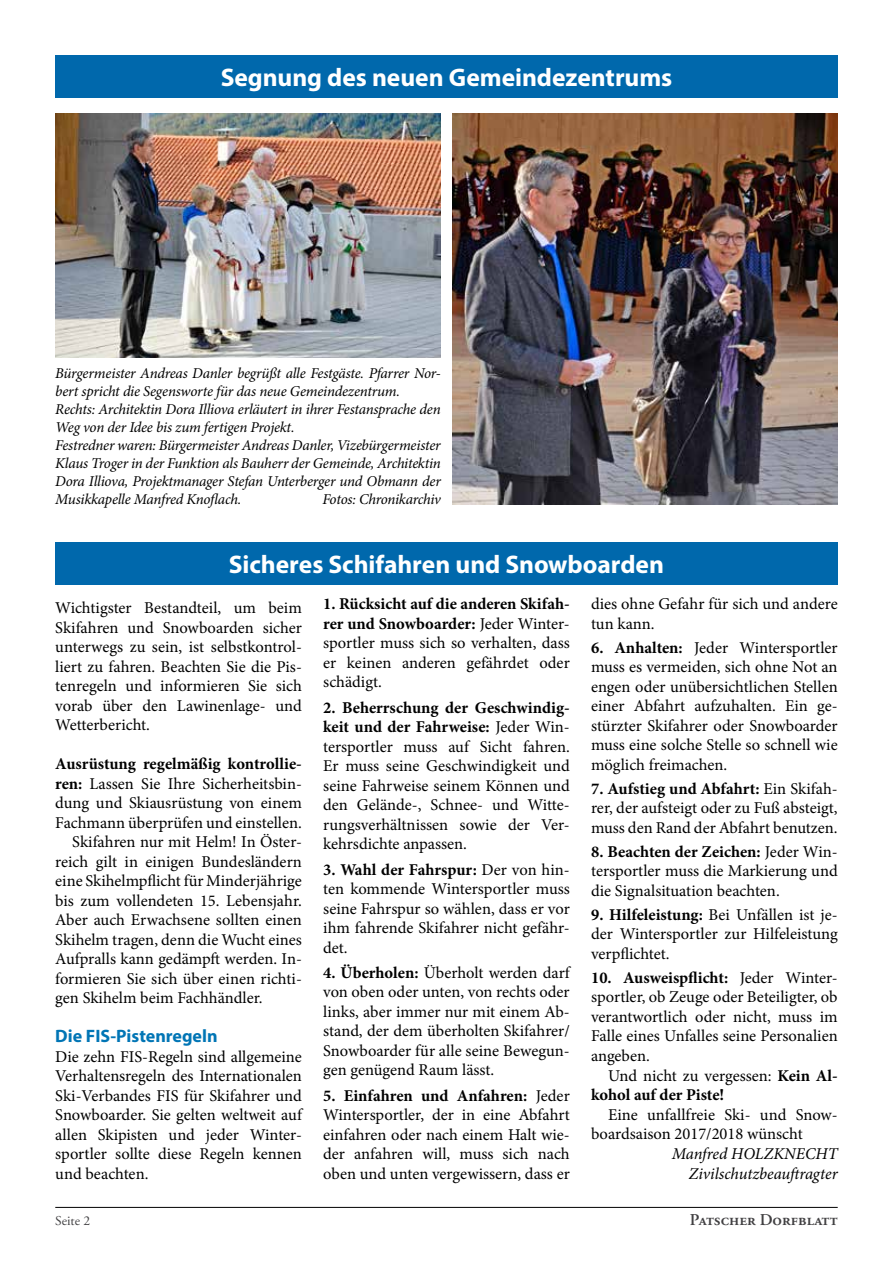
<style>
.page{position:relative;width:893px;height:1263px;background:#fff}
.page>*{position:absolute;margin:0;border:0;box-sizing:border-box;transform-origin:0 0}
.t1{font:700 25.5px "Myriad Pro";letter-spacing:-.005em;color:#fff}
.t2{font:700 18px "Myriad Pro";color:#0075b5}
.t3{font:16.5px/19.5px "Minion Pro";color:#000;text-align:justify}
.t4{font:700 16.5px/19.5px "Minion Pro";letter-spacing:-.005em;color:#000}
.t5{font:italic 16.5px/19.8px "Minion Pro";letter-spacing:-.005em;color:#000;text-align:right}
.t6{font:600 16.5px "Adobe Garamond Pro";color:#414042}
.t7{font:italic 15px/18px "Minion Pro";letter-spacing:-.015em;color:#000}
.t8{font:13.5px "Adobe Garamond Pro";color:#414042}
.s1{font-weight:700}
.s2{font-weight:400}
</style>
<div class="page">
<hr style="left:55px;top:1207px;width:783px;height:1px;background:#000">
<div style="left:55px;top:543px;width:783px;height:42px;background:#0068ac"></div>
<div style="left:55px;top:55px;width:783px;height:43px;background:#0068ac"></div>
<img style="left:55px;top:113px;width:386px;height:245px">
<img style="left:452px;top:113px;width:386px;height:391px">
<h1 class="t1" style="left:221px;top:61px;width:453px">Segnung des neuen Gemeindezentrums</h1>
<p class="t7" style="left:55px;top:364px;width:387px">Bürgermeister Andreas Danler begrüßt alle Festgäste. Pfarrer Nor&shy;bert spricht die Segensworte für das neue Gemeindezentrum.<br>Rechts: Architektin Dora Illiova erläutert in ihrer Festansprache den Weg von der Idee bis zum fertigen Projekt.<br>Festredner waren: Bürgermeister Andreas Danler, Vizebürgermeister Klaus Troger in der Funktion als Bauherr der Gemeinde, Architektin Dora Illiova, Projektmanager Stefan Unterberger und Obmann der Musikkapelle Manfred Knoflach.</p>
<p class="t7" style="left:322px;top:490px;width:120px">Fotos: Chronikarchiv</p>
<h1 class="t1" style="left:229px;top:548px;width:437px">Sicheres Schifahren und Snowboarden</h1>
<p class="t3" style="left:323px;top:594px;width:248px"><span class="s1">1. Rücksicht auf die anderen Skifah&shy;rer und Snowboarder:</span> Jeder Winter&shy;sportler muss sich so verhalten, dass er keinen anderen gefährdet oder schädigt.</p>
<p class="t3" style="left:323px;top:698px;width:248px"><span class="s1">2. Beherrschung der Geschwindig&shy;keit und der Fahrweise:</span> Jeder Win&shy;tersportler muss auf Sicht fahren.<br>Er muss seine Geschwindigkeit und seine Fahrweise seinem Können und den Gelände-, Schnee- und Witte&shy;rungsverhältnissen sowie der Ver&shy;kehrsdichte anpassen.</p>
<p class="t3" style="left:323px;top:860px;width:248px"><span class="s1">3. Wahl der Fahrspur:</span> Der von hin&shy;ten kommende Wintersportler muss seine Fahrspur so wählen, dass er vor ihm fahrende Skifahrer nicht gefähr&shy;det.</p>
<p class="t3" style="left:323px;top:963px;width:248px"><span class="s1">4. Überholen:</span> Überholt werden darf von oben oder unten, von rechts oder links, aber immer nur mit einem Ab&shy;stand, der dem überholten Skifahrer/ Snowboarder für alle seine Bewegun&shy;gen genügend Raum lässt.</p>
<p class="t3" style="left:323px;top:1086px;width:248px"><span class="s1">5. Einfahren und Anfahren:</span> Jeder Wintersportler, der in eine Abfahrt einfahren oder nach einem Halt wie&shy;der anfahren will, muss sich nach oben und unten vergewissern, dass er</p>
<p class="t3" style="left:591px;top:594px;width:248px">dies ohne Gefahr für sich und andere tun kann.</p>
<p class="t3" style="left:591px;top:638px;width:248px"><span class="s1">6. Anhalten:</span> Jeder Wintersportler muss es vermeiden, sich ohne Not an engen oder unübersichtlichen Stellen einer Abfahrt aufzuhalten. Ein ge&shy;stürzter Skifahrer oder Snowboarder muss eine solche Stelle so schnell wie möglich freimachen.</p>
<p class="t3" style="left:591px;top:779px;width:248px"><span class="s1">7. Aufstieg und Abfahrt:</span> Ein Skifah&shy;rer, der aufsteigt oder zu Fuß absteigt, muss den Rand der Abfahrt benutzen.</p>
<p class="t3" style="left:591px;top:842px;width:248px"><span class="s1">8. Beachten der Zeichen:</span> Jeder Win&shy;tersportler muss die Markierung und die Signalsituation beachten.</p>
<p class="t3" style="left:591px;top:905px;width:248px"><span class="s1">9. Hilfeleistung:</span> Bei Unfällen ist je&shy;der Wintersportler zur Hilfeleistung verpflichtet.</p>
<p class="t3" style="left:591px;top:968px;width:248px"><span class="s1">10. Ausweispflicht:</span> Jeder Winter&shy;sportler, ob Zeuge oder Beteiligter, ob verantwortlich oder nicht, muss im Falle eines Unfalles seine Personalien angeben.</p>
<p class="t4" style="left:591px;top:1065px;width:248px;text-indent:17px"><span class="s2">Und nicht zu vergessen:</span> Kein Al&shy;kohol auf der Piste!</p>
<p class="t3" style="left:591px;top:1105px;width:248px;text-indent:17px">Eine unfallfreie Ski- und Snow&shy;boardsaison 2017/2018 wünscht</p>
<p class="t5" style="left:672px;top:1144px;width:167px">Manfred HOLZKNECHT<br>Zivilschutzbeauftragter</p>
<p class="t3" style="left:55px;top:598px;width:248px">Wichtigster Bestandteil, um beim Skifahren und Snowboarden sicher unterwegs zu sein, ist selbstkontrol&shy;liert zu fahren. Beachten Sie die Pis&shy;tenregeln und informieren Sie sich vorab über den Lawinenlage- und Wetterbericht.</p>
<p class="t4" style="left:55px;top:754px;width:248px">Ausrüstung regelmäßig kontrollie-</p>
<p class="t3" style="left:55px;top:774px;width:248px"><span class="s1">ren:</span> Lassen Sie Ihre Sicherheitsbin-</p>
<p class="t3" style="left:55px;top:793px;width:248px">dung und Skiausrüstung von einem</p>
<p class="t3" style="left:55px;top:813px;width:248px">Fachmann überprüfen und einstellen.</p>
<p class="t3" style="left:72px;top:832px;width:231px">Skifahren nur mit Helm! In Öster-</p>
<p class="t3" style="left:55px;top:852px;width:248px">reich gilt in einigen Bundesländern</p>
<p class="t3" style="left:55px;top:871px;width:248px">eine Skihelmpflicht für Minderjährige</p>
<p class="t3" style="left:55px;top:891px;width:248px">bis zum vollendeten 15. Lebensjahr.</p>
<p class="t3" style="left:55px;top:910px;width:248px">Aber auch Erwachsene sollten einen</p>
<p class="t3" style="left:55px;top:930px;width:248px">Skihelm tragen, denn die Wucht eines</p>
<p class="t3" style="left:55px;top:949px;width:248px">Aufpralls kann gedämpft werden. In-</p>
<p class="t3" style="left:55px;top:969px;width:248px">formieren Sie sich über einen richti-</p>
<p class="t3" style="left:55px;top:988px;width:209px">gen Skihelm beim Fachhändler.</p>
<p class="t2" style="left:55px;top:1024px;width:164px">Die FIS-Pistenregeln</p>
<p class="t3" style="left:55px;top:1047px;width:248px">Die zehn FIS-Regeln sind allgemeine Verhaltensregeln des Internationalen Ski-Verbandes FIS für Skifahrer und Snowboarder. Sie gelten weltweit auf allen Skipisten und jeder Winter&shy;sportler sollte diese Regeln kennen und beachten.</p>
<p class="t8" style="left:55px;top:1212px;width:36px">Seite 2</p>
<p class="t6" style="left:690px;top:1210px;width:149px">Patscher Dorfblatt</p>
</div>
